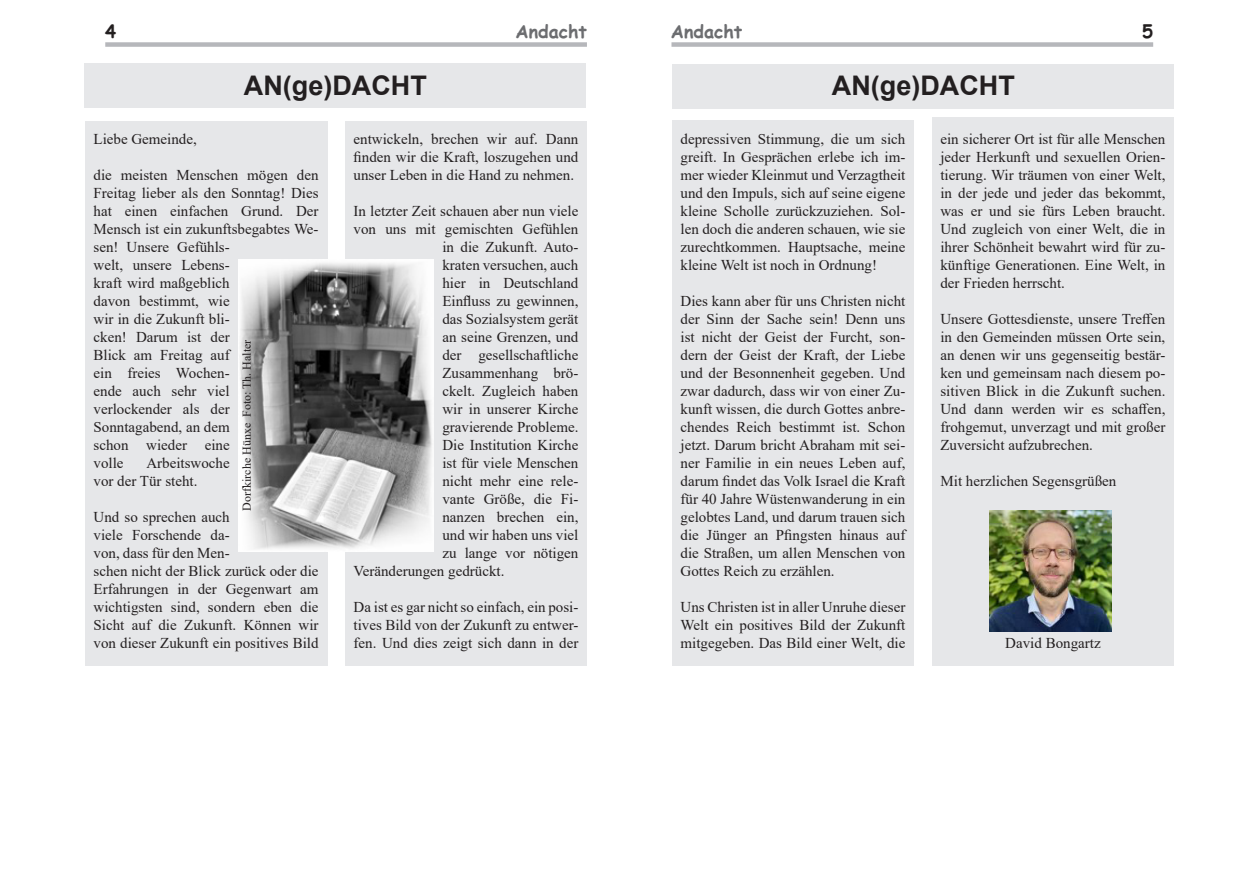
<style>
.page{position:relative;width:1259px;height:893px;background:#fff}
.page>*{position:absolute;margin:0;border:0;box-sizing:border-box;transform-origin:0 0}
.t1{font:700 27px "Arial";color:#231f20}
.t2{font:700 18px "Comic Sans MS";color:#6c6d70}
.t3{font:700 18px "Comic Sans MS";color:#231f20}
.t4{font:15px/18px "Times New Roman";color:#231f20;text-align:justify}
.t5{font:12px "Times New Roman";color:#231f20}
</style>
<div class="page">
<div style="left:105px;top:42px;width:482px;height:5px;background:#b6b7bb"></div>
<div style="left:671px;top:42px;width:482px;height:5px;background:#b6b7bb"></div>
<div style="left:84px;top:63px;width:502px;height:45px;background:#e6e7e9"></div>
<div style="left:672px;top:64px;width:502px;height:44px;background:#e6e7e9"></div>
<div style="left:85px;top:121px;width:242px;height:545px;background:#e6e7e9"></div>
<div style="left:345px;top:121px;width:242px;height:545px;background:#e6e7e9"></div>
<div style="left:672px;top:120px;width:242px;height:546px;background:#e6e7e9"></div>
<div style="left:932px;top:118px;width:242px;height:548px;background:#e6e7e9"></div>
<img style="left:238px;top:260px;width:196px;height:291px">
<img style="left:990px;top:510px;width:121px;height:121px">
<p class="t3" style="left:105px;top:18px;width:12px">4</p>
<p class="t2" style="left:515px;top:18px;width:73px">Andacht</p>
<p class="t2" style="left:671px;top:18px;width:73px">Andacht</p>
<p class="t3" style="left:1142px;top:18px;width:12px">5</p>
<h1 class="t1" style="left:244px;top:66px;width:184px">AN(ge)DACHT</h1>
<h1 class="t1" style="left:832px;top:66px;width:184px">AN(ge)DACHT</h1>
<p class="t4" style="left:94px;top:130px;width:105px">Liebe Gemeinde,</p>
<p class="t4" style="left:94px;top:166px;width:226px;text-align:left">die meisten Menschen mögen den<br>Freitag lieber als den Sonntag! Dies hat einen einfachen Grund. Der<br>Mensch ist ein zukunftsbegabtes We&shy;sen! Unsere Gefühls-<br>welt, unsere Lebens-<br>kraft wird maßgeblich<br>davon bestimmt, wie<br>wir in die Zukunft bli-<br>cken! Darum ist der<br>Blick am Freitag auf<br>ein freies Wochen-<br>ende auch sehr viel<br>verlockender als der<br>Sonntagabend, an dem<br>schon wieder eine<br>volle</p>
<p class="t4" style="left:354px;top:130px;width:226px">entwickeln, brechen wir auf. Dann finden wir die Kraft, loszugehen und unser Leben in die Hand zu nehmen.</p>
<p class="t4" style="left:354px;top:202px;width:226px">In letzter Zeit schauen aber nun viele</p>
<p class="t4" style="left:354px;top:220px;width:226px">von uns mit gemischten Gefühlen</p>
<p class="t4" style="left:442px;top:238px;width:138px">in die Zukunft. Auto-</p>
<p class="t4" style="left:442px;top:256px;width:138px">kraten versuchen, auch</p>
<p class="t4" style="left:442px;top:274px;width:138px">hier in Deutschland</p>
<p class="t4" style="left:442px;top:292px;width:138px">Einfluss zu gewinnen,</p>
<p class="t4" style="left:442px;top:310px;width:138px">das Sozialsystem gerät</p>
<p class="t4" style="left:442px;top:328px;width:138px">an seine Grenzen, und</p>
<p class="t4" style="left:442px;top:346px;width:138px">der gesellschaftliche</p>
<p class="t4" style="left:442px;top:364px;width:138px">Zusammenhang brö-</p>
<p class="t4" style="left:442px;top:382px;width:138px">ckelt. Zugleich haben</p>
<p class="t4" style="left:442px;top:400px;width:138px">wir in unserer Kirche</p>
<p class="t4" style="left:442px;top:418px;width:138px">gravierende Probleme.</p>
<p class="t4" style="left:442px;top:436px;width:138px">Die Institution Kirche</p>
<p class="t4" style="left:442px;top:454px;width:138px">ist für viele Menschen</p>
<p class="t4" style="left:442px;top:472px;width:138px">nicht mehr eine rele-</p>
<p class="t4" style="left:442px;top:490px;width:138px">vante Größe, die Fi-</p>
<p class="t4" style="left:442px;top:508px;width:138px">nanzen brechen ein,</p>
<p class="t4" style="left:442px;top:526px;width:138px">und wir haben uns viel</p>
<p class="t4" style="left:442px;top:544px;width:138px">zu lange vor nötigen</p>
<p class="t4" style="left:354px;top:562px;width:152px">Veränderungen gedrückt.</p>
<p class="t4" style="left:354px;top:598px;width:226px">Da ist es gar nicht so einfach, ein posi&shy;tives Bild von der Zukunft zu entwer&shy;fen. Und dies zeigt sich dann in der</p>
<p class="t4" style="left:680px;top:130px;width:226px">depressiven Stimmung, die um sich greift. In Gesprächen erlebe ich im&shy;mer wieder Kleinmut und Verzagtheit und den Impuls, sich auf seine eigene kleine Scholle zurückzuziehen. Sol&shy;len doch die anderen schauen, wie sie zurechtkommen. Hauptsache, meine kleine Welt ist noch in Ordnung!</p>
<p class="t4" style="left:680px;top:292px;width:226px">Dies kann aber für uns Christen nicht der Sinn der Sache sein! Denn uns ist nicht der Geist der Furcht, son&shy;dern der Geist der Kraft, der Liebe und der Besonnenheit gegeben. Und zwar dadurch, dass wir von einer Zu&shy;kunft wissen, die durch Gottes anbre&shy;chendes Reich bestimmt ist. Schon jetzt. Darum bricht Abraham mit sei&shy;ner Familie in ein neues Leben auf, darum findet das Volk Israel die Kraft für 40 Jahre Wüstenwanderung in ein gelobtes Land, und darum trauen sich die Jünger an Pfingsten hinaus auf die Straßen, um allen Menschen von Gottes Reich zu erzählen.</p>
<p class="t4" style="left:680px;top:598px;width:226px">Uns Christen ist in aller Unruhe dieser Welt ein positives Bild der Zukunft mitgegeben. Das Bild einer Welt, die</p>
<p class="t4" style="left:940px;top:130px;width:226px">ein sicherer Ort ist für alle Menschen jeder Herkunft und sexuellen Orien&shy;tierung. Wir träumen von einer Welt, in der jede und jeder das bekommt, was er und sie fürs Leben braucht.<br>Und zugleich von einer Welt, die in ihrer Schönheit bewahrt wird für zu&shy;künftige Generationen. Eine Welt, in der Frieden herrscht.</p>
<p class="t4" style="left:940px;top:310px;width:226px">Unsere Gottesdienste, unsere Treffen in den Gemeinden müssen Orte sein, an denen wir uns gegenseitig bestär&shy;ken und gemeinsam nach diesem po&shy;sitiven Blick in die Zukunft suchen.<br>Und dann werden wir es schaffen, frohgemut, unverzagt und mit großer Zuversicht aufzubrechen.</p>
<p class="t4" style="left:940px;top:472px;width:177px">Mit herzlichen Segensgrüßen</p>
<p class="t5" style="left:238px;top:511px;width:173px;rotate:-90deg">Dorfkirche Hünxe Foto: Th. Halter</p>
<p class="t4" style="left:94px;top:454px;width:138px;text-indent:53px">Arbeitswoche vor der Tür steht.</p>
<p class="t4" style="left:94px;top:508px;width:227px;text-align:left">Und so sprechen auch<br>viele Forschende da-<br>von, dass für den Men-<br>schen nicht der Blick zurück oder die<br>Erfahrungen in der Gegenwart am wichtigsten sind, sondern eben die<br>Sicht auf die Zukunft. Können wir von dieser Zukunft ein positives Bild</p>
<p class="t4" style="left:1005px;top:634px;width:97px">David Bongartz</p>
</div>
